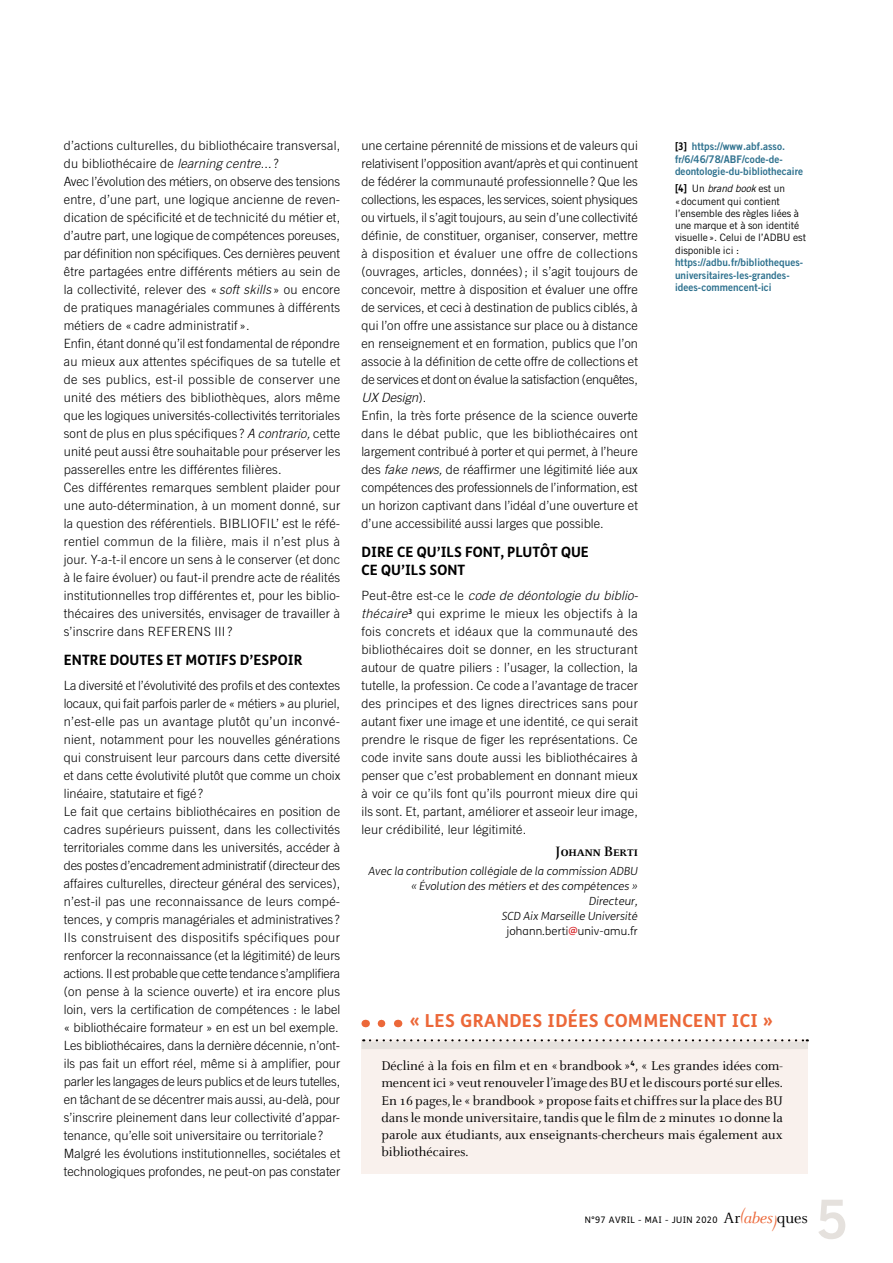
<style>
.page{position:relative;width:893px;height:1263px;background:#fff}
.page>*{position:absolute;margin:0;border:0;box-sizing:border-box;transform-origin:0 0}
.t1{font:54px "Trade Gothic Bold Two";color:#e5e1dd}
.t2{font:700 18px "FS Me";letter-spacing:.02em;color:#ec6839}
.t3{font:700 15px "Celeste Caps";letter-spacing:-.005em;color:#000}
.t4{font:700 14.25px/18px "FS Me";letter-spacing:.005em;color:#000}
.t5{font:13.95px/17.2px "Celeste";color:#000;text-align:justify}
.t6{font:300 12.75px/18px "Trade Gothic";letter-spacing:.005em;color:#000}
.t7{font:italic 300 11.25px/15px "FS Me";letter-spacing:.01em;color:#000;text-align:right}
.t8{font:10.5px/12.6px "Trade Gothic Bold Two";letter-spacing:.005em;color:#2e718e;scale:.95 1}
.t9{font:10.2px/12.3px "Trade Gothic";letter-spacing:-.005em;color:#000}
.t10{font:9px "FS Me";letter-spacing:.05em;color:#000}
.s1{font-style:italic}
.s2{font-style:normal}
.s3{font-weight:400;font-style:normal;color:#d51c20}
.s4{font-family:"FS Me";font-weight:700;color:#000}
.s5{font-family:"FS Me";font-weight:700;font-size:10.5px}
.s6{font-family:"Celeste";font-size:16.5px}
.s7{font-family:"Celeste";font-style:italic;font-size:16.5px;color:#ec6839}
</style>
<div class="page">
<div style="left:361px;top:1039px;width:447px;height:135px;background:#f9f1ed"></div>
<svg style="left:370px;top:1039px;width:438px;height:2px"></svg>
<div style="left:361px;top:1041px;width:447px;height:8px;background:#e5e1dd"></div>
<svg style="left:381px;top:1020px;width:5px;height:7px"></svg>
<p class="t6" style="left:64px;top:136px;width:278px">d’actions culturelles, du bibliothécaire transversal, du bibliothécaire de <span class="s1">learning centre</span>...?<br>Avec l’évolution des métiers, on observe des tensions entre, d’une part, une logique ancienne de reven&shy;dication de spécificité et de technicité du métier et, d’autre part, une logique de compétences poreuses, par définition non spécifiques. Ces dernières peuvent être partagées entre différents métiers au sein de la collectivité, relever des « <span class="s1">soft skills</span> » ou encore de pratiques managériales communes à différents métiers de « cadre administratif ».<br>Enfin, étant donné qu’il est fondamental de répondre au mieux aux attentes spécifiques de sa tutelle et de ses publics, est-il possible de conserver une unité des métiers des bibliothèques, alors même que les logiques universités-collectivités territoriales sont de plus en plus spécifiques ? <span class="s1">A contrario,</span> cette unité peut aussi être souhaitable pour préserver les passerelles entre les différentes filières.<br>Ces différentes remarques semblent plaider pour une auto-détermination, à un moment donné, sur la question des référentiels. BIBLIOFIL’ est le réfé&shy;rentiel commun de la filière, mais il n’est plus à jour. Y-a-t-il encore un sens à le conserver (et donc à le faire évoluer) ou faut-il prendre acte de réalités institutionnelles trop différentes et, pour les biblio&shy;thécaires des universités, envisager de travailler à s’inscrire dans REFERENS III?</p>
<p class="t4" style="left:64px;top:651px;width:240px">ENTRE DOUTES ET MOTIFS D’ESPOIR</p>
<p class="t6" style="left:64px;top:676px;width:278px">La diversité et l’évolutivité des profils et des contextes locaux, qui fait parfois parler de « métiers » au pluriel, n’est-elle pas un avantage plutôt qu’un inconvé&shy;nient, notamment pour les nouvelles générations qui construisent leur parcours dans cette diversité et dans cette évolutivité plutôt que comme un choix linéaire, statutaire et figé ?<br>Le fait que certains bibliothécaires en position de cadres supérieurs puissent, dans les collectivités territoriales comme dans les universités, accéder à des postes d’encadrement administratif (directeur des affaires culturelles, directeur général des services), n’est-il pas une reconnaissance de leurs compé&shy;tences, y compris managériales et administratives ?<br>Ils construisent des dispositifs spécifiques pour renforcer la reconnaissance (et la légitimité) de leurs actions. Il est probable que cette tendance s’amplifiera (on pense à la science ouverte) et ira encore plus loin, vers la certification de compétences : le label « bibliothécaire formateur » en est un bel exemple.<br>Les bibliothécaires, dans la dernière décennie, n’ont&shy;ils pas fait un effort réel, même si à amplifier, pour parler les langages de leurs publics et de leurs tutelles, en tâchant de se décentrer mais aussi, au-delà, pour s’inscrire pleinement dans leur collectivité d’appar&shy;tenance, qu’elle soit universitaire ou territoriale?<br>Malgré les évolutions institutionnelles, sociétales et technologiques profondes, ne peut-on pas constater</p>
<p class="t6" style="left:361px;top:136px;width:278px">une certaine pérennité de missions et de valeurs qui relativisent l’opposition avant/après et qui continuent de fédérer la communauté professionnelle ? Que les collections, les espaces, les services, soient physiques ou virtuels, il s’agit toujours, au sein d’une collectivité définie, de constituer, organiser, conserver, mettre à disposition et évaluer une offre de collections (ouvrages, articles, données); il s’agit toujours de concevoir, mettre à disposition et évaluer une offre de services, et ceci à destination de publics ciblés, à qui l’on offre une assistance sur place ou à distance en renseignement et en formation, publics que l’on associe à la définition de cette offre de collections et de services et dont on évalue la satisfaction (enquêtes, <span class="s1">UX Design</span>).<br>Enfin, la très forte présence de la science ouverte dans le débat public, que les bibliothécaires ont largement contribué à porter et qui permet, à l’heure des <span class="s1">fake news,</span> de réaffirmer une légitimité liée aux compétences des professionnels de l’information, est un horizon captivant dans l’idéal d’une ouverture et d’une accessibilité aussi larges que possible.</p>
<p class="t4" style="left:361px;top:543px;width:229px">DIRE CE QU’ILS FONT, PLUTÔT QUE<br>CE QU’ILS SONT</p>
<p class="t6" style="left:361px;top:586px;width:278px;text-align:justify">Peut-être est-ce le <span class="s1">code de déontologie du biblio&shy;thécaire</span><sup>3</sup> qui exprime le mieux les objectifs à la fois concrets et idéaux que la communauté des bibliothécaires doit se donner, en les structurant autour de quatre piliers : l’usager, la collection, la tutelle, la profession. Ce code a l’avantage de tracer des principes et des lignes directrices sans pour autant fixer une image et une identité, ce qui serait prendre le risque de figer les représentations. Ce code invite sans doute aussi les bibliothécaires à penser que c’est probablement en donnant mieux à voir ce qu’ils font qu’ils pourront mieux dire qui ils sont. Et, partant, améliorer et asseoir leur image, leur crédibilité, leur légitimité.</p>
<p class="t3" style="left:555px;top:843px;width:84px">Johann Berti</p>
<p class="t7" style="left:369px;top:863px;width:271px">Avec la contribution collégiale de la commission ADBU « Évolution des métiers et des compétences » Directeur,<br>SCD Aix Marseille Université <span class="s2">johann.berti</span><span class="s3">@</span><span class="s2">univ-amu.fr</span></p>
<p class="t8" style="left:675px;top:140px;width:136px"><span class="s4">[3]</span> https://www.abf.asso. fr/6/46/78/ABF/code-de&shy;deontologie-du-bibliothecaire</p>
<p class="t9" style="left:675px;top:182px;width:132px"><span class="s5">[4]</span> Un <span class="s1">brand book</span> est un «document qui contient l’ensemble des règles liées à une marque et à son identité visuelle». Celui de l’ADBU est disponible ici :</p>
<p class="t8" style="left:675px;top:256px;width:136px">https://adbu.fr/bibliotheques&shy;universitaires-les-grandes&shy;idees-commencent-ici</p>
<h2 class="t2" style="left:410px;top:1007px;width:365px">« LES GRANDES IDÉES COMMENCENT ICI »</h2>
<p class="t5" style="left:381px;top:1058px;width:403px">Décliné à la fois en film et en «brandbook»<sup>4</sup>, « Les grandes idées com&shy;mencent ici » veut renouveler l’image des BU et le discours porté sur elles.<br>En 16 pages, le « brandbook » propose faits et chiffres sur la place des BU dans le monde universitaire, tandis que le film de 2 minutes 10 donne la parole aux étudiants, aux enseignants-chercheurs mais également aux bibliothécaires.</p>
<p class="t10" style="left:585px;top:1214px;width:225px">N°97 AVRIL - MAI - JUIN 2020 <span class="s6">Ar</span><sup>(</sup><span class="s7">abes)</span><span class="s6">ques</span></p>
<h1 class="t1" style="left:815px;top:1186px;width:34px">5</h1>
</div>
